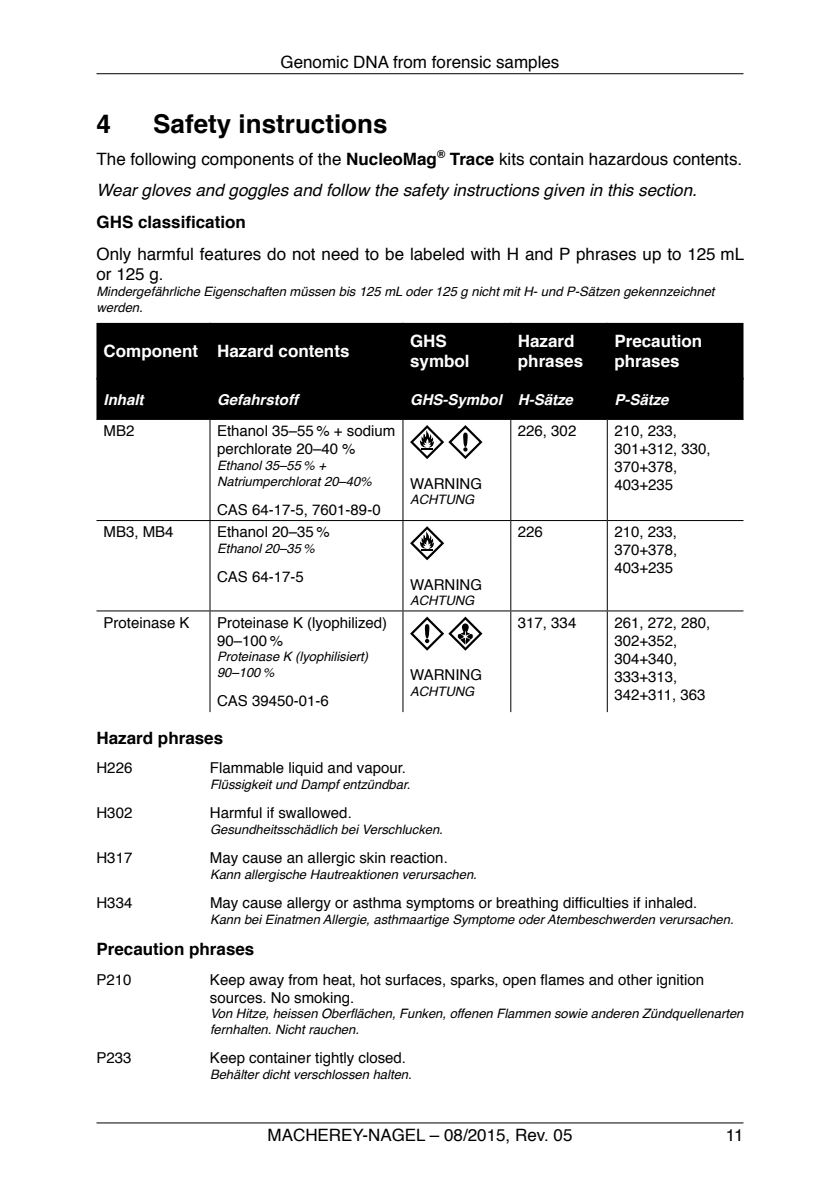
<style>
.page{position:relative;width:840px;height:1191px;background:#fff}
.page>*{position:absolute;margin:0;border:0;box-sizing:border-box;transform-origin:0 0}
.t1{font:700 26px "Helvetica";color:#000}
.t2{font:italic 17px/31.8px "Helvetica";color:#000}
.t3{font:17px/20.4px "Helvetica";color:#000}
.t4{font:700 17px/20.4px "Helvetica";color:#fff}
.t5{font:700 17px "Helvetica";color:#000}
.t6{font:15px/18px "Helvetica";color:#000}
.t7{font:italic 700 15px "Helvetica";color:#fff}
.t8{font:italic 13px/15.6px "Helvetica";color:#000}
.s1{font-style:normal}
.s2{font-weight:700;font-style:normal}
</style>
<div class="page">
<hr style="left:96px;top:1122px;width:647px;height:1px;background:#000">
<hr style="left:96px;top:73px;width:647px;height:1px;background:#000">
<div style="left:96px;top:323px;width:647px;height:96px;background:#000"></div>
<hr style="left:209px;top:323px;width:2px;height:55px;background:#000">
<hr style="left:402px;top:323px;width:2px;height:55px;background:#000">
<hr style="left:509px;top:323px;width:2px;height:55px;background:#000">
<hr style="left:606px;top:323px;width:2px;height:55px;background:#000">
<hr style="left:96px;top:378px;width:114px;height:2px;background:#000">
<hr style="left:210px;top:378px;width:193px;height:2px;background:#000">
<hr style="left:403px;top:378px;width:107px;height:2px;background:#000">
<hr style="left:510px;top:378px;width:97px;height:2px;background:#000">
<hr style="left:607px;top:378px;width:136px;height:2px;background:#000">
<hr style="left:209px;top:380px;width:1px;height:39px;background:#000">
<hr style="left:402px;top:380px;width:1px;height:39px;background:#000">
<hr style="left:510px;top:380px;width:1px;height:39px;background:#000">
<hr style="left:606px;top:380px;width:1px;height:39px;background:#000">
<hr style="left:96px;top:419px;width:114px;height:1px;background:#000">
<hr style="left:210px;top:419px;width:193px;height:1px;background:#000">
<hr style="left:209px;top:420px;width:1px;height:100px;background:#000">
<hr style="left:403px;top:419px;width:107px;height:1px;background:#000">
<hr style="left:402px;top:420px;width:1px;height:100px;background:#000">
<hr style="left:510px;top:419px;width:97px;height:1px;background:#000">
<hr style="left:510px;top:420px;width:1px;height:100px;background:#000">
<hr style="left:607px;top:419px;width:136px;height:1px;background:#000">
<hr style="left:606px;top:420px;width:1px;height:100px;background:#000">
<hr style="left:96px;top:520px;width:114px;height:1px;background:#000">
<hr style="left:210px;top:520px;width:193px;height:1px;background:#000">
<hr style="left:209px;top:521px;width:1px;height:89px;background:#000">
<hr style="left:403px;top:520px;width:107px;height:1px;background:#000">
<hr style="left:402px;top:521px;width:1px;height:89px;background:#000">
<hr style="left:510px;top:520px;width:97px;height:1px;background:#000">
<hr style="left:510px;top:521px;width:1px;height:89px;background:#000">
<hr style="left:607px;top:520px;width:136px;height:1px;background:#000">
<hr style="left:606px;top:521px;width:1px;height:89px;background:#000">
<hr style="left:96px;top:610px;width:114px;height:1px;background:#000">
<hr style="left:210px;top:610px;width:193px;height:1px;background:#000">
<hr style="left:209px;top:611px;width:1px;height:101px;background:#000">
<hr style="left:403px;top:610px;width:107px;height:1px;background:#000">
<hr style="left:402px;top:611px;width:1px;height:101px;background:#000">
<hr style="left:510px;top:610px;width:97px;height:1px;background:#000">
<hr style="left:510px;top:611px;width:1px;height:101px;background:#000">
<hr style="left:607px;top:610px;width:136px;height:1px;background:#000">
<hr style="left:606px;top:611px;width:1px;height:101px;background:#000">
<svg style="left:410px;top:425px;width:72px;height:34px"></svg>
<svg style="left:463px;top:432px;width:4px;height:15px"></svg>
<svg style="left:410px;top:526px;width:34px;height:34px"></svg>
<svg style="left:410px;top:616px;width:72px;height:34px"></svg>
<p class="t3" style="left:280px;top:52px;width:280px">Genomic DNA from forensic samples</p>
<h1 class="t1" style="left:96px;top:103px;width:16px">4</h1>
<h1 class="t1" style="left:153px;top:103px;width:236px">Safety instructions</h1>
<p class="t2" style="left:96px;top:143px;width:647px"><span class="s1">The following components of the</span> <span class="s2">NucleoMag</span><sup>®</sup> <span class="s2">Trace</span> <span class="s1">kits contain hazardous contents.<br></span>Wear gloves and goggles and follow the safety instructions given in this section.</p>
<p class="t5" style="left:96px;top:208px;width:151px">GHS classification</p>
<p class="t3" style="left:96px;top:244px;width:648px">Only harmful features do not need to be labeled with H and P phrases up to 125 mL or 125 g.</p>
<p class="t8" style="left:96px;top:284px;width:619px">Mindergefährliche Eigenschaften müssen bis 125 mL oder 125 g nicht mit H- und P-Sätzen gekennzeichnet werden.</p>
<p class="t4" style="left:103px;top:341px;width:247px">Component Hazard contents</p>
<p class="t4" style="left:410px;top:331px;width:61px">GHS symbol</p>
<p class="t4" style="left:517px;top:331px;width:67px">Hazard phrases</p>
<p class="t4" style="left:614px;top:331px;width:89px">Precaution phrases</p>
<p class="t7" style="left:103px;top:387px;width:42px">Inhalt</p>
<p class="t7" style="left:217px;top:387px;width:82px">Gefahrstoff</p>
<p class="t7" style="left:410px;top:387px;width:164px">GHS-Symbol H-Sätze</p>
<p class="t7" style="left:614px;top:387px;width:56px">P-Sätze</p>
<p class="t6" style="left:103px;top:422px;width:32px">MB2</p>
<p class="t6" style="left:217px;top:422px;width:180px">Ethanol 35–55 % + sodium perchlorate 20–40 %</p>
<p class="t8" style="left:217px;top:458px;width:156px">Ethanol 35–55 % +<br>Natriumperchlorat 20–40%</p>
<p class="t6" style="left:217px;top:501px;width:165px">CAS 64-17-5, 7601-89-0</p>
<p class="t6" style="left:517px;top:422px;width:60px">226, 302</p>
<p class="t6" style="left:614px;top:422px;width:98px">210, 233,<br>301+312, 330,<br>370+378,<br>403+235</p>
<p class="t6" style="left:410px;top:475px;width:73px">WARNING</p>
<p class="t8" style="left:410px;top:492px;width:66px">ACHTUNG</p>
<p class="t6" style="left:103px;top:523px;width:72px">MB3, MB4</p>
<p class="t6" style="left:217px;top:523px;width:114px">Ethanol 20–35 %</p>
<p class="t8" style="left:217px;top:541px;width:99px">Ethanol 20–35 %</p>
<p class="t6" style="left:217px;top:568px;width:88px">CAS 64-17-5</p>
<p class="t6" style="left:103px;top:614px;width:87px">Proteinase K</p>
<p class="t6" style="left:217px;top:614px;width:172px">Proteinase K (lyophilized)<br>90–100 %</p>
<p class="t8" style="left:217px;top:649px;width:152px">Proteinase K (lyophilisiert)<br>90–100 %</p>
<p class="t6" style="left:217px;top:692px;width:113px">CAS 39450-01-6</p>
<p class="t6" style="left:410px;top:576px;width:73px">WARNING</p>
<p class="t8" style="left:410px;top:593px;width:66px">ACHTUNG</p>
<p class="t6" style="left:410px;top:666px;width:73px">WARNING</p>
<p class="t8" style="left:410px;top:683px;width:66px">ACHTUNG</p>
<p class="t6" style="left:517px;top:523px;width:27px">226</p>
<p class="t6" style="left:614px;top:523px;width:64px;text-align:justify">210, 233, 370+378, 403+235</p>
<p class="t6" style="left:517px;top:614px;width:60px">317, 334</p>
<p class="t6" style="left:614px;top:614px;width:97px">261, 272, 280,<br>302+352,<br>304+340,<br>333+313,<br>342+311, 363</p>
<p class="t5" style="left:96px;top:724px;width:128px">Hazard phrases</p>
<p class="t6" style="left:96px;top:759px;width:37px">H226</p>
<p class="t6" style="left:210px;top:759px;width:197px">Flammable liquid and vapour.</p>
<p class="t8" style="left:210px;top:776px;width:202px">Flüssigkeit und Dampf entzündbar.</p>
<p class="t6" style="left:96px;top:804px;width:37px">H302</p>
<p class="t6" style="left:210px;top:804px;width:143px">Harmful if swallowed.</p>
<p class="t8" style="left:210px;top:821px;width:234px">Gesundheitsschädlich bei Verschlucken.</p>
<p class="t6" style="left:96px;top:849px;width:37px">H317</p>
<p class="t6" style="left:210px;top:849px;width:239px">May cause an allergic skin reaction.</p>
<p class="t8" style="left:210px;top:866px;width:268px">Kann allergische Hautreaktionen verursachen.</p>
<p class="t6" style="left:96px;top:894px;width:37px">H334</p>
<p class="t6" style="left:210px;top:894px;width:488px">May cause allergy or asthma symptoms or breathing difficulties if inhaled.</p>
<p class="t8" style="left:210px;top:911px;width:525px">Kann bei Einatmen Allergie, asthmaartige Symptome oder Atembeschwerden verursachen.</p>
<p class="t5" style="left:96px;top:935px;width:159px">Precaution phrases</p>
<p class="t6" style="left:96px;top:971px;width:37px">P210</p>
<p class="t6" style="left:210px;top:971px;width:495px">Keep away from heat, hot surfaces, sparks, open flames and other ignition sources. No smoking.</p>
<p class="t8" style="left:210px;top:1006px;width:534px">Von Hitze, heissen Oberflächen, Funken, offenen Flammen sowie anderen Zündquellenarten fernhalten. Nicht rauchen.</p>
<p class="t6" style="left:96px;top:1049px;width:37px">P233</p>
<p class="t6" style="left:210px;top:1049px;width:197px">Keep container tightly closed.</p>
<p class="t8" style="left:210px;top:1066px;width:203px">Behälter dicht verschlossen halten.</p>
<p class="t3" style="left:267px;top:1125px;width:306px">MACHEREY-NAGEL – 08/2015, Rev. 05</p>
<p class="t3" style="left:725px;top:1125px;width:19px">11</p>
</div>
